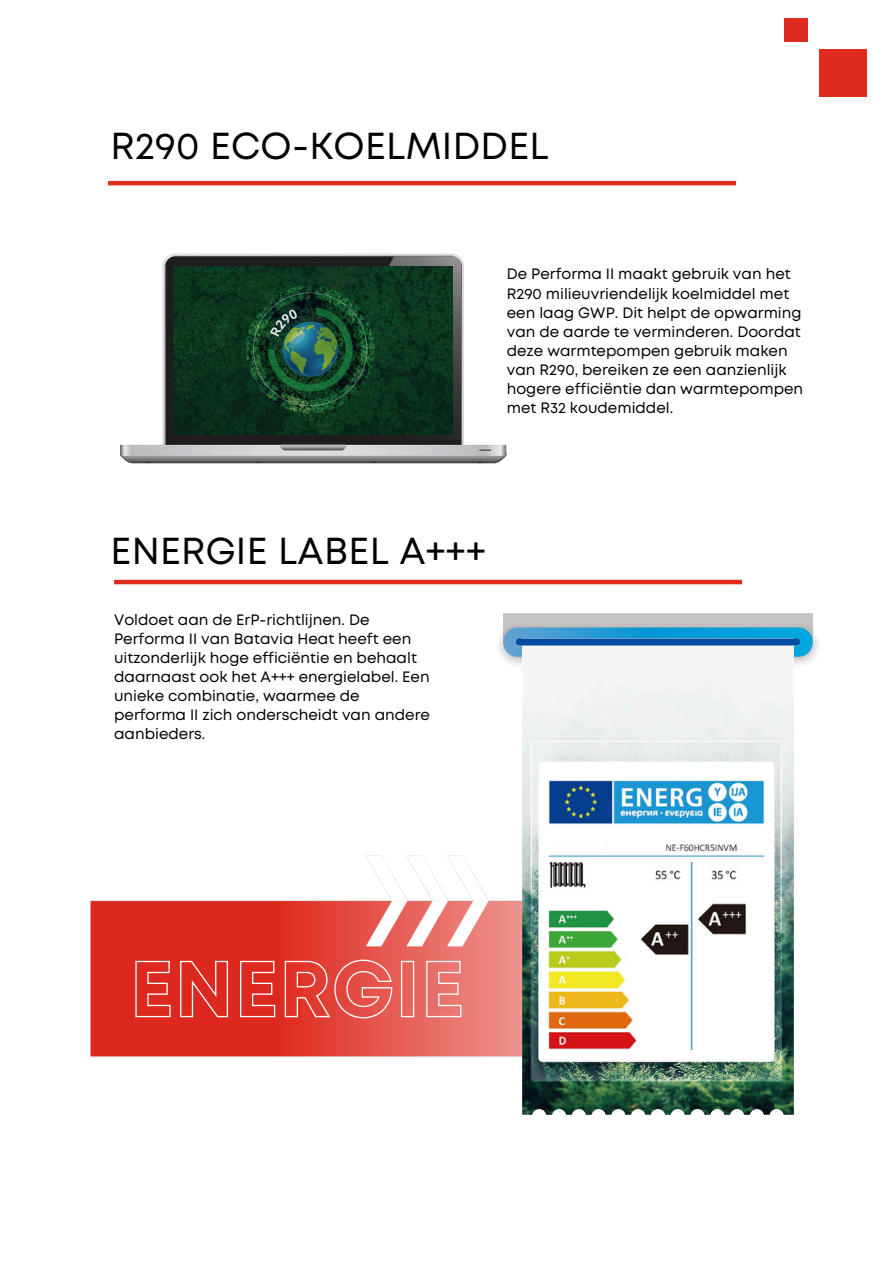
<style>
.page{position:relative;width:894px;height:1264px;background:#fff}
.page>*{position:absolute;margin:0;border:0;box-sizing:border-box;transform-origin:0 0}
.t1{font:37.5px "Mont";letter-spacing:.01em;color:#040000}
.t2{font:37.5px "Mont";letter-spacing:.01em;color:#000}
.t3{font:15px/19.2px "Mont";color:#000}
</style>
<div class="page">
<div style="left:165px;top:256px;width:295px;height:198px;background:#1f1c1d;border-radius:10px"></div>
<img style="left:120px;top:456px;width:386px;height:7px">
<img style="left:120px;top:444px;width:386px;height:12px">
<svg style="left:280px;top:444px;width:66px;height:6px"></svg>
<svg style="left:479px;top:449px;width:12px;height:2px"></svg>
<hr style="left:122px;top:457px;width:383px;height:1px;background:#a2a4a5">
<img style="left:300px;top:256px;width:161px;height:184px">
<img style="left:173px;top:266px;width:279px;height:169px">
<img style="left:90px;top:855px;width:432px;height:202px">
<div style="left:818px;top:49px;width:48px;height:48px;background:#e02b20"></div>
<div style="left:784px;top:19px;width:22px;height:23px;background:#e02b20"></div>
<img style="left:499px;top:619px;width:319px;height:46px">
<img style="left:522px;top:656px;width:271px;height:458px">
<svg style="left:503px;top:627px;width:309px;height:29px"></svg>
<div style="left:532px;top:1108px;width:14px;height:15px;background:#fff;border-radius:50%"></div>
<div style="left:551px;top:1108px;width:15px;height:15px;background:#fff;border-radius:50%"></div>
<div style="left:571px;top:1108px;width:15px;height:15px;background:#fff;border-radius:50%"></div>
<div style="left:591px;top:1108px;width:14px;height:15px;background:#fff;border-radius:50%"></div>
<div style="left:611px;top:1108px;width:14px;height:15px;background:#fff;border-radius:50%"></div>
<div style="left:630px;top:1108px;width:15px;height:15px;background:#fff;border-radius:50%"></div>
<div style="left:650px;top:1108px;width:15px;height:15px;background:#fff;border-radius:50%"></div>
<div style="left:670px;top:1108px;width:14px;height:15px;background:#fff;border-radius:50%"></div>
<div style="left:690px;top:1108px;width:14px;height:15px;background:#fff;border-radius:50%"></div>
<div style="left:710px;top:1108px;width:14px;height:15px;background:#fff;border-radius:50%"></div>
<div style="left:729px;top:1108px;width:15px;height:15px;background:#fff;border-radius:50%"></div>
<div style="left:749px;top:1108px;width:14px;height:15px;background:#fff;border-radius:50%"></div>
<div style="left:769px;top:1108px;width:14px;height:15px;background:#fff;border-radius:50%"></div>
<img style="left:547px;top:779px;width:217px;height:270px">
<div style="left:548px;top:841px;width:57px;height:11px;background:#fff"></div>
<svg style="left:135px;top:959px;width:327px;height:60px;background:#e4564e"></svg>
<hr style="left:108px;top:181px;width:627px;height:4px;background:#e02b20">
<hr style="left:114px;top:580px;width:627px;height:4px;background:#e02b20">
<h3 class="t1" style="left:110px;top:132px;width:439px">R290 ECO-KOELMIDDEL</h3>
<p class="t3" style="left:506px;top:266px;width:298px">De Performa II maakt gebruik van het R290 milieuvriendelijk koelmiddel met een laag GWP. Dit helpt de opwarming van de aarde te verminderen. Doordat deze warmtepompen gebruik maken van R290, bereiken ze een aanzienlijk hogere efficiëntie dan warmtepompen met R32 koudemiddel.</p>
<h2 class="t2" style="left:110px;top:537px;width:376px">ENERGIE LABEL A+++</h2>
<p class="t3" style="left:114px;top:611px;width:317px">Voldoet aan de ErP-richtlijnen. De Performa II van Batavia Heat heeft een uitzonderlijk hoge efficiëntie en behaalt daarnaast ook het A+++ energielabel. Een unieke combinatie, waarmee de performa II zich onderscheidt van andere aanbieders.</p>
</div>
